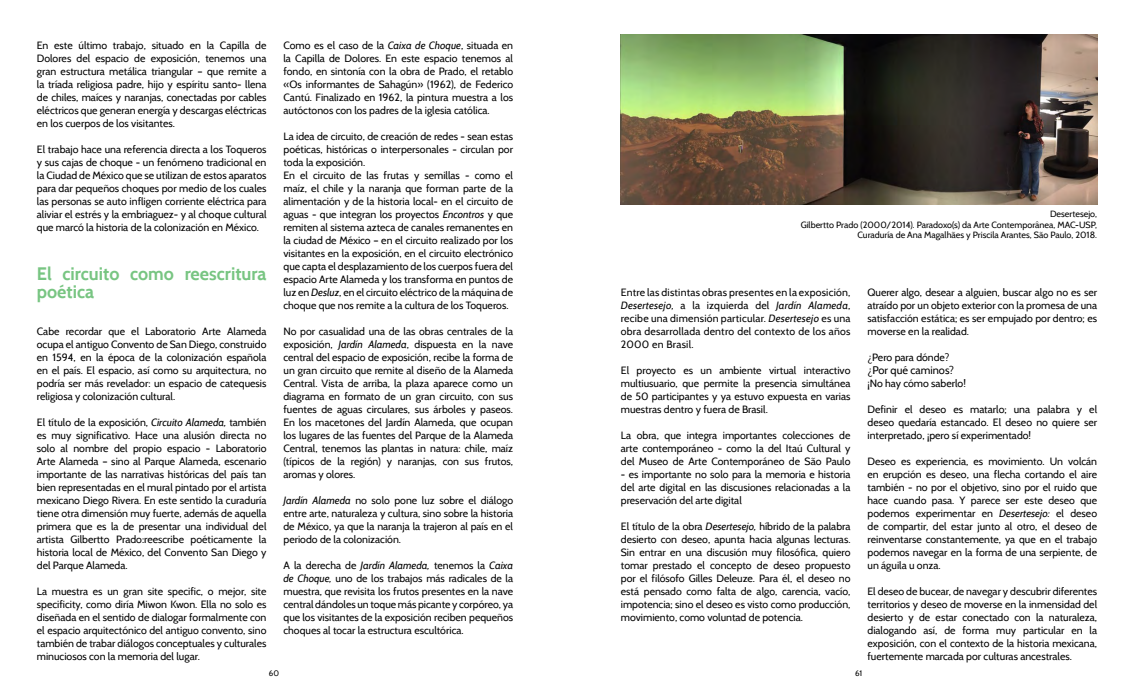
<style>
.page{position:relative;width:1134px;height:695px;background:#fff}
.page>*{position:absolute;margin:0;border:0;box-sizing:border-box;transform-origin:0 0}
.t1{font:700 18px/18px "Cabin";color:#78c582}
.t2{font:11px "Cabin";color:#000}
.t3{font:10.5px/13px "Cabin";color:#000;text-align:justify}
.t4{font:9px/10.8px "Cabin";color:#000;text-align:right}
.t5{font:8px "Cabin";color:#000}
.s1{font-style:italic}
</style>
<div class="page">
<img style="left:621px;top:34px;width:476px;height:171px">
<p class="t3" style="left:37px;top:38px;width:231px">En este último trabajo, situado en la Capilla de Dolores del espacio de exposición, tenemos una gran estructura metálica triangular – que remite a la tríada religiosa padre, hijo y espíritu santo- llena de chiles, maíces y naranjas, conectadas por cables eléctricos que generan energía y descargas eléctricas en los cuerpos de los visitantes.</p>
<p class="t3" style="left:37px;top:142px;width:231px">El trabajo hace una referencia directa a los Toqueros y sus cajas de choque - un fenómeno tradicional en la Ciudad de México que se utilizan de estos aparatos para dar pequeños choques por medio de los cuales las personas se auto infligen corriente eléctrica para aliviar el estrés y la embriaguez- y al choque cultural que marcó la historia de la colonización en México.</p>
<h1 class="t1" style="left:37px;top:265px;width:231px">El circuito como reescritura poética</h1>
<p class="t3" style="left:37px;top:324px;width:231px">Cabe recordar que el Laboratorio Arte Alameda ocupa el antiguo Convento de San Diego, construido en 1594, en la época de la colonización española en el país. El espacio, así como su arquitectura, no podría ser más revelador: un espacio de catequesis religiosa y colonización cultural.</p>
<p class="t3" style="left:37px;top:415px;width:231px">El título de la exposición, <span class="s1">Circuito Alameda,</span> también es muy significativo. Hace una alusión directa no solo al nombre del propio espacio - Laboratorio Arte Alameda – sino al Parque Alameda, escenario importante de las narrativas históricas del país tan bien representadas en el mural pintado por el artista mexicano Diego Rivera. En este sentido la curaduría tiene otra dimensión muy fuerte, además de aquella primera que es la de presentar una individual del artista Gilbertto Prado:reescribe poéticamente la historia local de México, del Convento San Diego y del Parque Alameda.</p>
<p class="t3" style="left:37px;top:584px;width:231px">La muestra es un gran site specific, o mejor, site specificity, como diría Miwon Kwon. Ella no solo es diseñada en el sentido de dialogar formalmente con el espacio arquitectónico del antiguo convento, sino también de trabar diálogos conceptuales y culturales minuciosos con la memoria del lugar.</p>
<p class="t3" style="left:283px;top:38px;width:231px">Como es el caso de la <span class="s1">Caixa de Choque</span>, situada en la Capilla de Dolores. En este espacio tenemos al fondo, en sintonía con la obra de Prado, el retablo «Os informantes de Sahagún» (1962), de Federico Cantú. Finalizado en 1962, la pintura muestra a los autóctonos con los padres de la iglesia católica.</p>
<p class="t3" style="left:283px;top:129px;width:231px;text-align:left">La idea de circuito, de creación de redes - sean estas poéticas, históricas o interpersonales - circulan por toda la exposición.<br>En el circuito de las frutas y semillas - como el maíz, el chile y la naranja que forman parte de la alimentación y de la historia local- en el circuito de aguas - que integran los proyectos <span class="s1">Encontros</span> y que remiten al sistema azteca de canales remanentes en la ciudad de México – en el circuito realizado por los visitantes en la exposición, en el circuito electrónico que capta el desplazamiento de los cuerpos fuera del espacio Arte Alameda y los transforma en puntos de luz en <span class="s1">Desluz</span>, en el circuito eléctrico de la máquina de choque que nos remite a la cultura de los Toqueros.</p>
<p class="t3" style="left:283px;top:324px;width:231px">No por casualidad una de las obras centrales de la exposición, <span class="s1">Jardín Alameda</span>, dispuesta en la nave central del espacio de exposición, recibe la forma de un gran circuito que remite al diseño de la Alameda Central. Vista de arriba, la plaza aparece como un diagrama en formato de un gran circuito, con sus fuentes de aguas circulares, sus árboles y paseos.<br>En los macetones del Jardín Alameda, que ocupan los lugares de las fuentes del Parque de la Alameda Central, tenemos las plantas in natura: chile, maíz (típicos de la región) y naranjas, con sus frutos, aromas y olores.</p>
<p class="t3" style="left:283px;top:493px;width:231px"><span class="s1">Jardín Alameda</span> no solo pone luz sobre el diálogo entre arte, naturaleza y cultura, sino sobre la historia de México, ya que la naranja la trajeron al país en el periodo de la colonización.</p>
<p class="t3" style="left:283px;top:558px;width:231px">A la derecha de <span class="s1">Jardín Alameda,</span> tenemos la <span class="s1">Caixa de Choque,</span> uno de los trabajos más radicales de la muestra, que revisita los frutos presentes en la nave central dándoles un toque más picante y corpóreo, ya que los visitantes de la exposición reciben pequeños choques al tocar la estructura escultórica.</p>
<p class="t4" style="left:801px;top:208px;width:298px">Desertesejo,<br>Gilbertto Prado (2000/2014). Paradoxo(s) da Arte Contemporânea, MAC-USP,<br>Curaduría de Ana Magalhães y Priscila Arantes, São Paulo, 2018.</p>
<p class="t3" style="left:621px;top:285px;width:231px">Entre las distintas obras presentes en la exposición, <span class="s1">Desertesejo,</span> a la izquierda del <span class="s1">Jardín Alameda</span>, recibe una dimensión particular. <span class="s1">Desertesejo</span> es una obra desarrollada dentro del contexto de los años 2000 en Brasil.</p>
<p class="t3" style="left:621px;top:363px;width:231px">El proyecto es un ambiente virtual interactivo multiusuario, que permite la presencia simultánea de 50 participantes y ya estuvo expuesta en varias muestras dentro y fuera de Brasil.</p>
<p class="t3" style="left:621px;top:428px;width:231px">La obra, que integra importantes colecciones de arte contemporáneo - como la del Itaú Cultural y del Museo de Arte Contemporáneo de São Paulo</p>
<p class="t3" style="left:621px;top:467px;width:231px">- es importante no solo para la memoria e historia del arte digital en las discusiones relacionadas a la preservación del arte digital</p>
<p class="t3" style="left:621px;top:519px;width:231px">El título de la obra <span class="s1">Desertesejo,</span> híbrido de la palabra desierto con deseo, apunta hacia algunas lecturas.<br>Sin entrar en una discusión muy filosófica, quiero tomar prestado el concepto de deseo propuesto por el filósofo Gilles Deleuze. Para él, el deseo no está pensado como falta de algo, carencia, vacío, impotencia; sino el deseo es visto como producción, movimiento, como voluntad de potencia.</p>
<p class="t3" style="left:867px;top:285px;width:231px">Querer algo, desear a alguien, buscar algo no es ser atraído por un objeto exterior con la promesa de una satisfacción estática; es ser empujado por dentro; es moverse en la realidad.</p>
<p class="t3" style="left:867px;top:350px;width:83px">¿Pero para dónde?</p>
<p class="t2" style="left:867px;top:363px;width:88px">¿Por qué caminos?</p>
<p class="t3" style="left:867px;top:376px;width:100px">¡No hay cómo saberlo!</p>
<p class="t3" style="left:867px;top:402px;width:231px">Definir el deseo es matarlo; una palabra y el deseo quedaría estancado. El deseo no quiere ser interpretado, ¡pero sí experimentado!</p>
<p class="t3" style="left:867px;top:454px;width:231px">Deseo es experiencia, es movimiento. Un volcán en erupción es deseo, una flecha cortando el aire también - no por el objetivo, sino por el ruido que hace cuando pasa. Y parece ser este deseo que podemos experimentar en <span class="s1">Desertesejo:</span> el deseo de compartir, del estar junto al otro, el deseo de reinventarse constantemente, ya que en el trabajo podemos navegar en la forma de una serpiente, de un águila u onza.</p>
<p class="t3" style="left:867px;top:584px;width:231px">El deseo de bucear, de navegar y descubrir diferentes territorios y deseo de moverse en la inmensidad del desierto y de estar conectado con la naturaleza, dialogando así, de forma muy particular en la exposición, con el contexto de la historia mexicana, fuertemente marcada por culturas ancestrales.</p>
<p class="t5" style="left:269px;top:668px;width:12px">60</p>
<p class="t5" style="left:855px;top:668px;width:9px">61</p>
</div>
